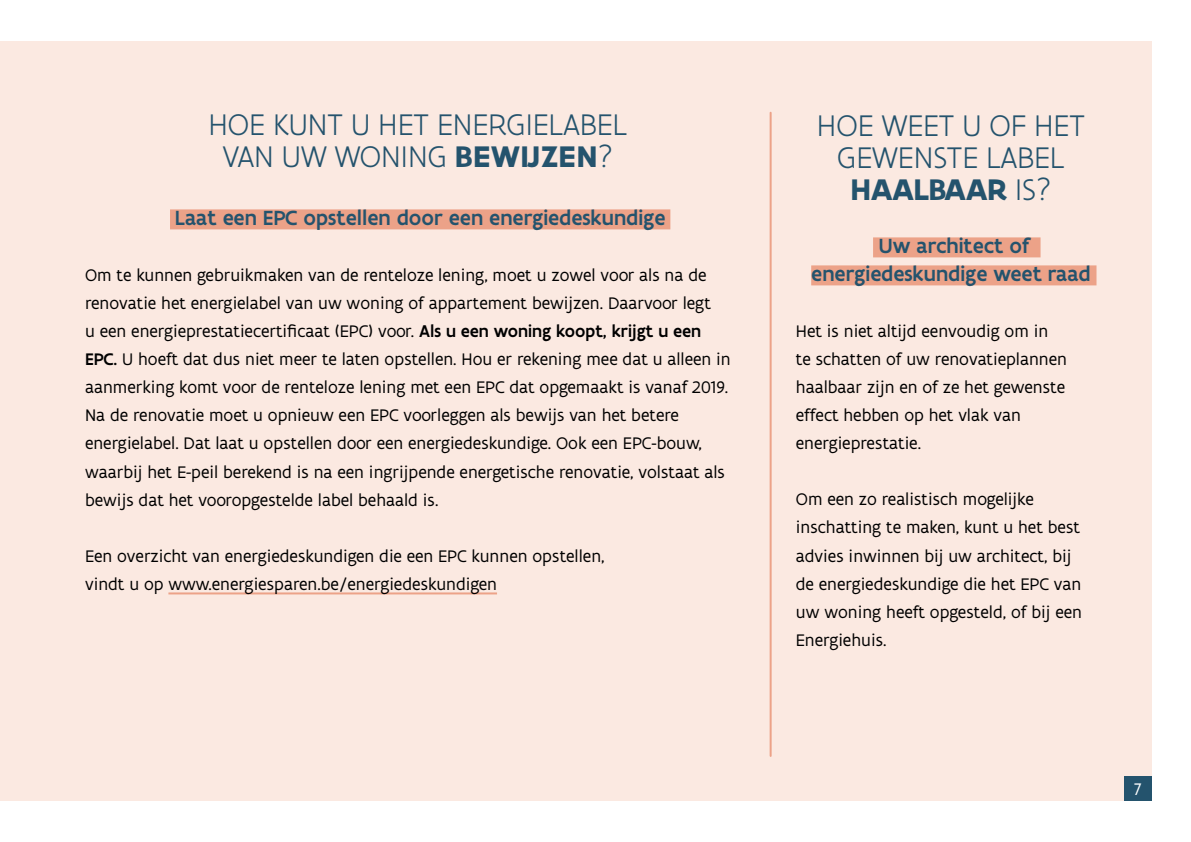
<style>
.page{position:relative;width:1191px;height:842px;background:#fff}
.page>*{position:absolute;margin:0;border:0;box-sizing:border-box;transform-origin:0 0}
.t1{font:300 32px/32px "Flanders Art Sans";letter-spacing:-.02em;color:#24536d;text-align:center}
.t2{font:500 22px/28px "Flanders Art Sans";color:#24536d;text-align:center}
.t3{font:18px/28px "Flanders Art Sans";color:#000}
.t4{font:18px "Flanders Art Sans";color:#fff}
.s1{font-weight:700}
.s2{font-weight:500}
</style>
<div class="page">
<div style="left:0;top:41px;width:1151px;height:760px;background:#fbe9e1"></div>
<hr style="left:769px;top:113px;width:2px;height:643px;background:#eca288">
<div style="left:170px;top:209px;width:500px;height:20px;background:#eca288"></div>
<hr style="left:168px;top:592px;width:329px;height:2px;background:#eca288">
<div style="left:873px;top:237px;width:167px;height:20px;background:#eca288"></div>
<div style="left:811px;top:265px;width:285px;height:20px;background:#eca288"></div>
<div style="left:1124px;top:776px;width:27px;height:25px;background:#24536d"></div>
<h1 class="t1" style="left:208px;top:108px;width:421px">HOE KUNT U HET ENERGIELABEL<br>VAN UW WONING <span class="s1">BEWIJZEN</span>?</h1>
<p class="t2" style="left:175px;top:204px;width:492px">Laat een EPC opstellen door een energiedeskundige</p>
<p class="t3" style="left:85px;top:261px;width:647px">Om te kunnen gebruikmaken van de renteloze lening, moet u zowel voor als na de renovatie het energielabel van uw woning of appartement bewijzen. Daarvoor legt<br>u een energieprestatiecertificaat (EPC) voor. <span class="s2">Als u een woning koopt, krijgt u een EPC.</span> U hoeft dat dus niet meer te laten opstellen. Hou er rekening mee dat u alleen in aanmerking komt voor de renteloze lening met een EPC dat opgemaakt is vanaf 2019.<br>Na de renovatie moet u opnieuw een EPC voorleggen als bewijs van het betere energielabel. Dat laat u opstellen door een energiedeskundige. Ook een EPC-bouw, waarbij het E-peil berekend is na een ingrijpende energetische renovatie, volstaat als bewijs dat het vooropgestelde label behaald is.</p>
<p class="t3" style="left:85px;top:541px;width:521px">Een overzicht van energiedeskundigen die een EPC kunnen opstellen, vindt u op www.energiesparen.be/energiedeskundigen</p>
<h1 class="t1" style="left:816px;top:109px;width:270px">HOE WEET U OF HET<br>GEWENSTE LABEL<br><span class="s1">HAALBAAR</span> IS?</h1>
<p class="t2" style="left:811px;top:232px;width:281px">Uw architect of energiedeskundige weet raad</p>
<p class="t3" style="left:796px;top:317px;width:272px">Het is niet altijd eenvoudig om in te schatten of uw renovatieplannen haalbaar zijn en of ze het gewenste effect hebben op het vlak van energieprestatie.</p>
<p class="t3" style="left:796px;top:485px;width:288px">Om een zo realistisch mogelijke inschatting te maken, kunt u het best advies inwinnen bij uw architect, bij de energiedeskundige die het EPC van uw woning heeft opgesteld, of bij een<br>Energiehuis.</p>
<p class="t4" style="left:1134px;top:778px;width:9px">7</p>
</div>
